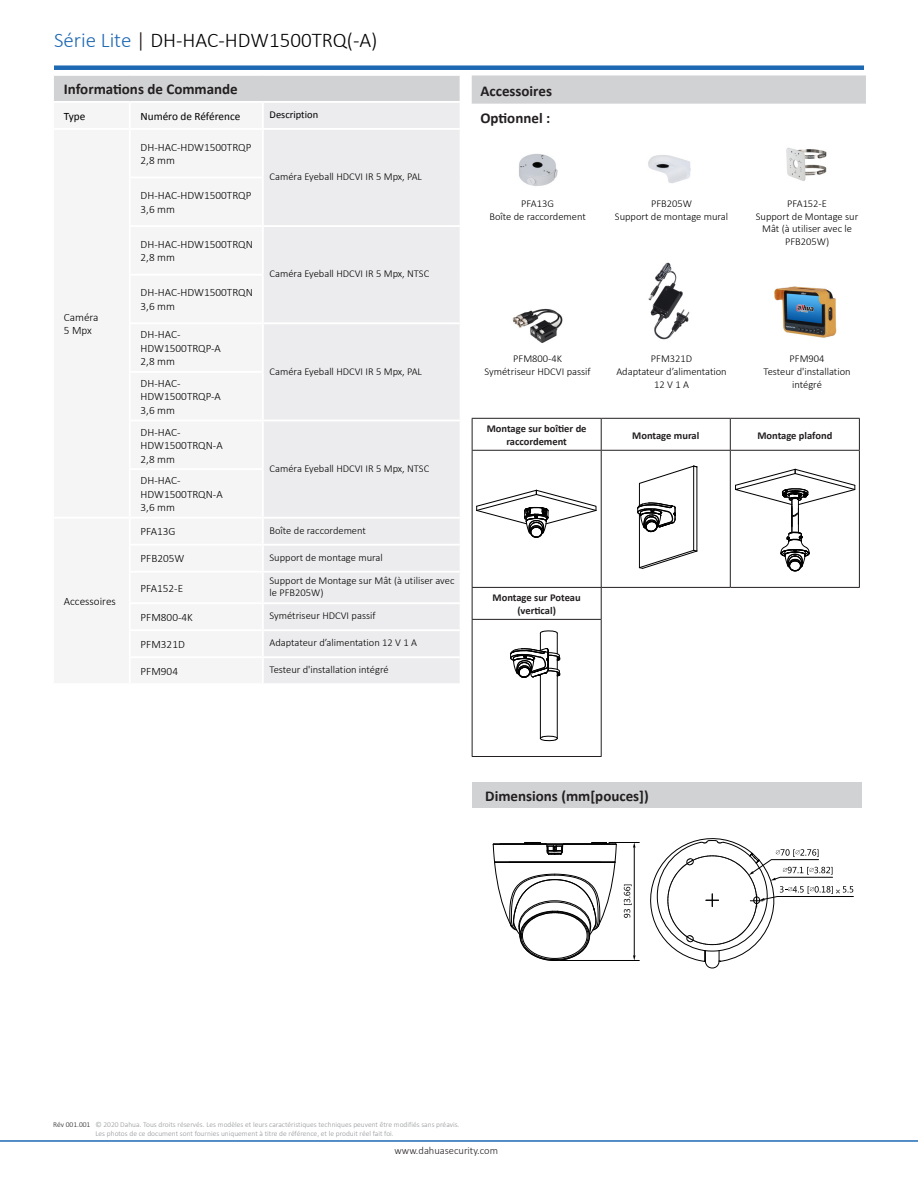
<style>
.page{position:relative;width:918px;height:1188px;background:#fff}
.page>*{position:absolute;margin:0;border:0;box-sizing:border-box;transform-origin:0 0}
.t1{font:300 21px "Calibri";color:#000}
.t2{font:700 15px "Calibri";color:#231f20}
.表格内标题{font:300 11.25px/13.5px "Calibri";color:#000}
.表格内标题-2{font:11.25px "Calibri";color:#000}
.表格正文{font:300 10.5px/12.6px "Calibri";color:#000;text-align:center}
.Table_2{font:700 10.5px/12.6px "Calibri";color:#231f20;text-align:center}
.t3{font:300 10.5px "Calibri";color:#231f20}
.表格正文-2{font:10.5px "Calibri";color:#000}
.t4{font:300 7.5px "Calibri";color:#939598}
.t5{font:300 7.5px "Calibri";color:#231f20}
.s1{color:#1e69b4}
.s2{color:#1b1513}
</style>
<div class="page">
<hr style="left:0;top:1140px;width:918px;height:2px;background:#1e69b4">
<div style="left:53px;top:75px;width:408px;height:27px;background:#d1d2d4"></div>
<div style="left:264px;top:103px;width:196px;height:580px;background:#ececee"></div>
<hr style="left:263px;top:128px;width:199px;height:2px;background:#fff">
<hr style="left:263px;top:225px;width:199px;height:2px;background:#fff">
<hr style="left:263px;top:322px;width:199px;height:2px;background:#fff">
<hr style="left:263px;top:420px;width:199px;height:1px;background:#fff">
<hr style="left:460px;top:76px;width:2px;height:25px;background:#fff">
<hr style="left:52px;top:74px;width:78px;height:2px;background:#fff">
<hr style="left:130px;top:74px;width:133px;height:2px;background:#fff">
<hr style="left:263px;top:74px;width:199px;height:2px;background:#fff">
<hr style="left:263px;top:517px;width:199px;height:2px;background:#fff">
<hr style="left:263px;top:544px;width:199px;height:2px;background:#fff">
<hr style="left:263px;top:571px;width:199px;height:2px;background:#fff">
<hr style="left:263px;top:602px;width:199px;height:2px;background:#fff">
<hr style="left:263px;top:629px;width:199px;height:2px;background:#fff">
<hr style="left:263px;top:656px;width:199px;height:2px;background:#fff">
<hr style="left:52px;top:76px;width:2px;height:25px;background:#fff">
<hr style="left:52px;top:101px;width:78px;height:2px;background:#fff">
<hr style="left:130px;top:101px;width:133px;height:2px;background:#fff">
<hr style="left:263px;top:101px;width:199px;height:2px;background:#fff">
<div style="left:54px;top:65px;width:810px;height:5px;background:#1e69b4"></div>
<div style="left:472px;top:75px;width:394px;height:29px;background:#d1d2d4"></div>
<img style="left:519px;top:154px;width:39px;height:32px">
<img style="left:648px;top:155px;width:43px;height:28px">
<img style="left:786px;top:147px;width:41px;height:34px">
<img style="left:512px;top:308px;width:51px;height:35px">
<img style="left:648px;top:262px;width:42px;height:78px">
<img style="left:774px;top:286px;width:63px;height:52px">
<hr style="left:472px;top:418px;width:129px;height:1px;background:#231f20">
<hr style="left:472px;top:419px;width:1px;height:31px;background:#231f20">
<hr style="left:601px;top:418px;width:129px;height:1px;background:#231f20">
<hr style="left:601px;top:419px;width:1px;height:31px;background:#231f20">
<hr style="left:730px;top:418px;width:130px;height:1px;background:#231f20">
<hr style="left:730px;top:419px;width:1px;height:31px;background:#231f20">
<hr style="left:859px;top:419px;width:1px;height:31px;background:#231f20">
<hr style="left:472px;top:450px;width:129px;height:1px;background:#231f20">
<hr style="left:472px;top:451px;width:1px;height:136px;background:#231f20">
<hr style="left:601px;top:450px;width:129px;height:1px;background:#231f20">
<hr style="left:601px;top:451px;width:1px;height:136px;background:#231f20">
<hr style="left:730px;top:450px;width:130px;height:1px;background:#231f20">
<hr style="left:730px;top:451px;width:1px;height:136px;background:#231f20">
<hr style="left:859px;top:451px;width:1px;height:136px;background:#231f20">
<hr style="left:472px;top:587px;width:129px;height:1px;background:#231f20">
<hr style="left:472px;top:588px;width:1px;height:31px;background:#231f20">
<hr style="left:601px;top:587px;width:129px;height:1px;background:#231f20">
<hr style="left:601px;top:588px;width:1px;height:31px;background:#231f20">
<hr style="left:730px;top:587px;width:130px;height:1px;background:#231f20">
<hr style="left:472px;top:619px;width:130px;height:1px;background:#231f20">
<hr style="left:472px;top:620px;width:1px;height:136px;background:#231f20">
<hr style="left:601px;top:620px;width:1px;height:136px;background:#231f20">
<hr style="left:472px;top:756px;width:130px;height:1px;background:#231f20">
<svg style="left:476px;top:489px;width:121px;height:49px"></svg>
<svg style="left:637px;top:465px;width:61px;height:104px"></svg>
<svg style="left:735px;top:468px;width:120px;height:104px"></svg>
<svg style="left:510px;top:630px;width:51px;height:112px"></svg>
<div style="left:472px;top:782px;width:389px;height:26px;background:#d1d2d4"></div>
<hr style="left:609px;top:842px;width:30px;height:1px;background:#000">
<hr style="left:560px;top:960px;width:79px;height:1px;background:#000">
<svg style="left:493px;top:842px;width:124px;height:119px"></svg>
<svg style="left:624px;top:838px;width:229px;height:131px"></svg>
<p class="t1" style="left:54px;top:27px;width:325px"><span class="s1">Série Lite</span> <span class="s2">|</span> DH-HAC-HDW1500TRQ(-A)</p>
<p class="t2" style="left:64px;top:79px;width:176px">Informations de Commande</p>
<p class="表格内标题-2" style="left:64px;top:108px;width:23px">Type</p>
<p class="表格内标题-2" style="left:141px;top:108px;width:101px">Numéro de Référence</p>
<p class="表格正文-2" style="left:270px;top:107px;width:50px">Description</p>
<p class="表格内标题" style="left:64px;top:310px;width:36px">Caméra<br>5 Mpx</p>
<p class="表格内标题" style="left:64px;top:595px;width:54px">Accessoires</p>
<p class="表格内标题" style="left:141px;top:140px;width:112px">DH-HAC-HDW1500TRQP</p>
<p class="表格内标题" style="left:141px;top:154px;width:36px">2,8 mm</p>
<p class="表格内标题" style="left:141px;top:189px;width:112px">DH-HAC-HDW1500TRQP</p>
<p class="表格内标题" style="left:141px;top:202px;width:36px">3,6 mm</p>
<p class="表格内标题" style="left:141px;top:237px;width:114px">DH-HAC-HDW1500TRQN</p>
<p class="表格内标题" style="left:141px;top:251px;width:36px">2,8 mm</p>
<p class="表格内标题" style="left:141px;top:286px;width:114px">DH-HAC-HDW1500TRQN</p>
<p class="表格内标题" style="left:141px;top:299px;width:36px">3,6 mm</p>
<p class="表格内标题" style="left:141px;top:328px;width:82px">DH-HAC-<br>HDW1500TRQP-A</p>
<p class="表格内标题" style="left:141px;top:355px;width:36px">2,8 mm</p>
<p class="表格内标题" style="left:141px;top:376px;width:82px">DH-HAC-<br>HDW1500TRQP-A</p>
<p class="表格内标题" style="left:141px;top:403px;width:36px">3,6 mm</p>
<p class="表格内标题" style="left:141px;top:425px;width:84px">DH-HAC-<br>HDW1500TRQN-A</p>
<p class="表格内标题" style="left:141px;top:452px;width:36px">2,8 mm</p>
<p class="表格内标题" style="left:141px;top:474px;width:84px">DH-HAC-<br>HDW1500TRQN-A</p>
<p class="表格内标题" style="left:141px;top:501px;width:36px">3,6 mm</p>
<p class="表格正文" style="left:270px;top:170px;width:154px">Caméra Eyeball HDCVI IR 5 Mpx, PAL</p>
<p class="表格正文" style="left:270px;top:268px;width:161px">Caméra Eyeball HDCVI IR 5 Mpx, NTSC</p>
<p class="表格正文" style="left:270px;top:365px;width:154px">Caméra Eyeball HDCVI IR 5 Mpx, PAL</p>
<p class="表格正文" style="left:270px;top:462px;width:161px">Caméra Eyeball HDCVI IR 5 Mpx, NTSC</p>
<p class="表格内标题" style="left:141px;top:525px;width:37px">PFA13G</p>
<p class="表格正文" style="left:270px;top:524px;width:98px">Boîte de raccordement</p>
<p class="表格内标题" style="left:141px;top:552px;width:45px">PFB205W</p>
<p class="表格正文" style="left:270px;top:551px;width:115px">Support de montage mural</p>
<p class="表格内标题" style="left:141px;top:581px;width:44px">PFA152-E</p>
<p class="表格正文" style="left:270px;top:574px;width:186px;text-align:left">Support de Montage sur Mât (à utiliser avec le PFB205W)</p>
<p class="表格内标题" style="left:141px;top:610px;width:54px">PFM800-4K</p>
<p class="表格正文" style="left:270px;top:610px;width:108px">Symétriseur HDCVI passif</p>
<p class="表格内标题" style="left:141px;top:637px;width:46px">PFM321D</p>
<p class="表格正文" style="left:270px;top:637px;width:149px">Adaptateur d’alimentation 12 V 1 A</p>
<p class="表格内标题" style="left:141px;top:664px;width:39px">PFM904</p>
<p class="表格正文" style="left:270px;top:664px;width:121px">Testeur d'installation intégré</p>
<p class="t2" style="left:480px;top:81px;width:73px">Accessoires</p>
<p class="t2" style="left:480px;top:108px;width:71px">Optionnel :</p>
<p class="表格正文" style="left:521px;top:197px;width:34px">PFA13G</p>
<p class="表格正文" style="left:489px;top:210px;width:98px">Boîte de raccordement</p>
<p class="表格正文" style="left:651px;top:197px;width:43px">PFB205W</p>
<p class="表格正文" style="left:615px;top:210px;width:115px">Support de montage mural</p>
<p class="表格正文" style="left:787px;top:197px;width:41px">PFA152-E</p>
<p class="表格正文" style="left:756px;top:210px;width:104px">Support de Montage sur<br>Mât (à utiliser avec le<br>PFB205W)</p>
<p class="表格正文" style="left:513px;top:352px;width:50px">PFM800-4K</p>
<p class="表格正文" style="left:485px;top:365px;width:108px">Symétriseur HDCVI passif</p>
<p class="表格正文" style="left:651px;top:352px;width:43px">PFM321D</p>
<p class="表格正文" style="left:616px;top:365px;width:112px">Adaptateur d’alimentation<br>12V 1A</p>
<p class="表格正文" style="left:790px;top:352px;width:37px">PFM904</p>
<p class="表格正文" style="left:764px;top:365px;width:89px">Testeur d'installation intégré</p>
<p class="Table_2" style="left:487px;top:422px;width:101px">Montage sur boîtier de raccordement</p>
<p class="Table_2" style="left:632px;top:429px;width:69px">Montage mural</p>
<p class="Table_2" style="left:757px;top:429px;width:77px">Montage plafond</p>
<p class="Table_2" style="left:493px;top:592px;width:90px">Montage sur Poteau (vertical)</p>
<p class="t2" style="left:485px;top:786px;width:165px">Dimensions (mm[pouces])</p>
<p class="t5" style="left:53px;top:1120px;width:39px">Rév 001.001</p>
<p class="t4" style="left:95px;top:1120px;width:366px">© 2020 Dahua. Tous droits réservés. Les modèles et leurs caractéristiques techniques peuvent être modifiés sans préavis.</p>
<p class="t4" style="left:95px;top:1129px;width:300px">Les photos de ce document sont fournies uniquement à titre de référence, et le produit réel fait foi.</p>
<p class="t3" style="left:395px;top:1144px;width:105px">www.dahuasecurity.com</p>
</div>
